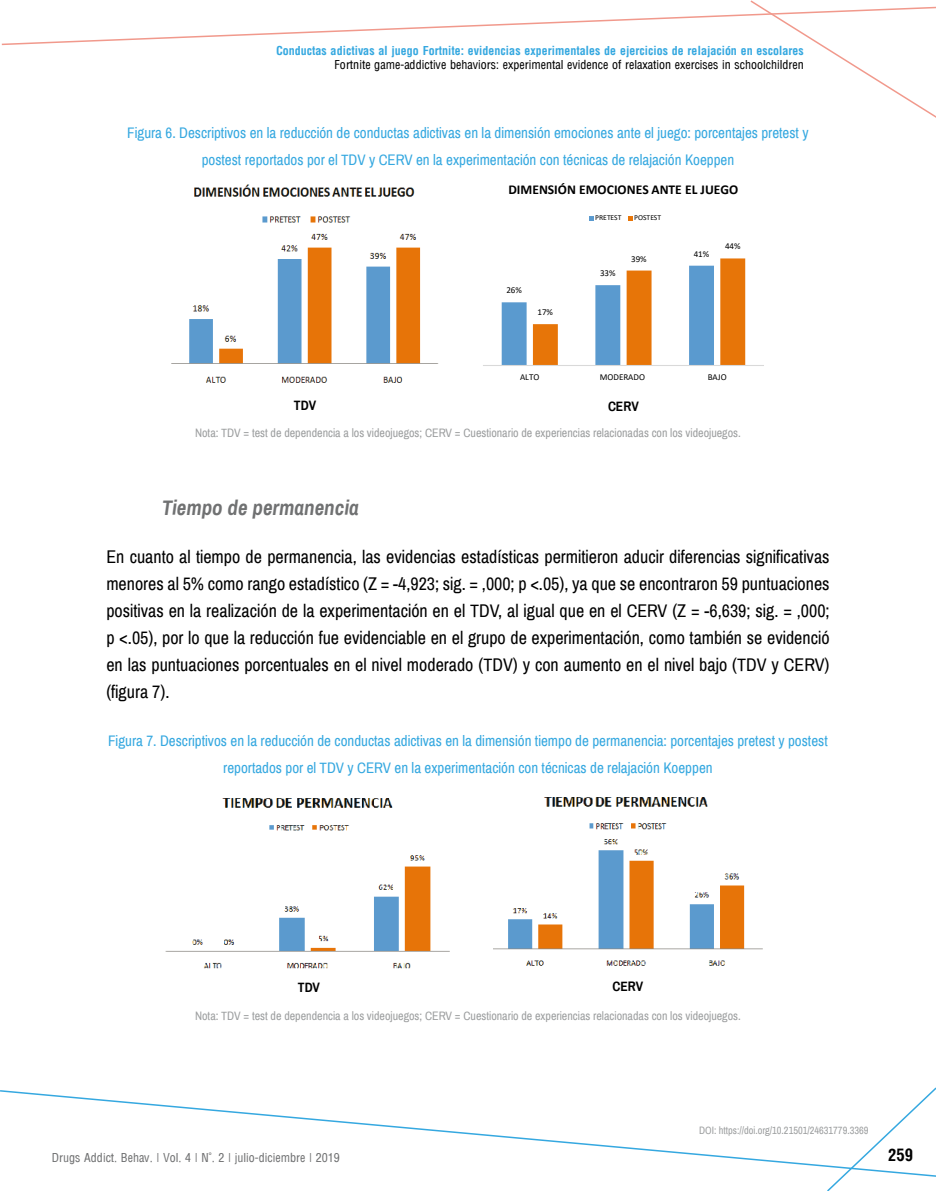
<style>
.page{position:relative;width:936px;height:1191px;background:#fff}
.page>*{position:absolute;margin:0;border:0;box-sizing:border-box;transform-origin:0 0}
._5_titulo_cursiva_gr{font:italic 700 21px "Archivo Narrow";color:#707172}
.texto_sin_apa{font:18px/27px "Archivo Narrow";color:#000;text-align:justify}
.t1{font:700 condensed 16.5px "Arena";color:#000}
.tabla_titulo{font:15px/27px "Archivo Narrow";color:#35a8e0;text-align:center}
.t2{font:700 13.5px "Calibri";letter-spacing:.005em;color:#000}
.t3{font:700 13.5px "Archivo Narrow";letter-spacing:-.005em;color:#000}
.pie_de_pagina_de_tab{font:12px "Archivo Narrow";color:#9c9e9f}
.t4{font:700 condensed 12px "Arena";color:#35a8e0}
.t5{font:12px "Arena Condensed";color:#000}
.t6{font:12px "Arena Condensed";color:#707172}
.t7{font:10.5px "Archivo Narrow";color:#9c9e9f}
.t8{font:9px "Calibri";letter-spacing:-.005em;color:#000}
.t9{font:7.65px "Calibri";letter-spacing:-.005em;color:#000}
</style>
<div class="page">
<svg style="left:1px;top:0;width:934px;height:117px"></svg>
<svg style="left:0;top:1090px;width:825px;height:77px"></svg>
<svg style="left:825px;top:1088px;width:110px;height:103px"></svg>
<img style="left:171px;top:184px;width:268px;height:199px">
<svg style="left:501px;top:258px;width:244px;height:107px"></svg>
<hr style="left:483px;top:365px;width:281px;height:1px;background:#d9d9d9">
<svg style="left:589px;top:216px;width:4px;height:4px"></svg>
<svg style="left:628px;top:216px;width:4px;height:4px"></svg>
<img style="left:165px;top:798px;width:285px;height:171px">
<img style="left:494px;top:797px;width:268px;height:169px">
<p class="t4" style="left:276px;top:44px;width:529px">Conductas adictivas al juego Fortnite: evidencias experimentales de ejercicios de relajación en escolares</p>
<p class="t5" style="left:334px;top:58px;width:470px">Fortnite game-addictive behaviors: experimental evidence of relaxation exercises in schoolchildren</p>
<p class="tabla_titulo" style="left:127px;top:120px;width:682px">Figura 6. Descriptivos en la reducción de conductas adictivas en la dimensión emociones ante el juego: porcentajes pretest y postest reportados por el TDV y CERV en la experimentación con técnicas de relajación Koeppen</p>
<p class="t2" style="left:508px;top:180px;width:231px">DIMENSIÓN EMOCIONES ANTE EL JUEGO</p>
<p class="t9" style="left:595px;top:213px;width:28px">PRETEST</p>
<p class="t9" style="left:634px;top:213px;width:28px">POSTEST</p>
<p class="t8" style="left:506px;top:284px;width:17px">26%</p>
<p class="t8" style="left:537px;top:306px;width:17px">17%</p>
<p class="t8" style="left:600px;top:267px;width:17px">33%</p>
<p class="t8" style="left:631px;top:252px;width:17px">39%</p>
<p class="t8" style="left:693px;top:247px;width:17px">41%</p>
<p class="t8" style="left:725px;top:240px;width:17px">44%</p>
<p class="t8" style="left:520px;top:371px;width:21px">ALTO</p>
<p class="t8" style="left:599px;top:371px;width:47px">MODERADO</p>
<p class="t8" style="left:707px;top:371px;width:20px">BAJO</p>
<p class="t3" style="left:294px;top:397px;width:24px">TDV</p>
<p class="t3" style="left:608px;top:398px;width:32px">CERV</p>
<p class="pie_de_pagina_de_tab" style="left:195px;top:425px;width:547px">Nota: TDV = test de dependencia a los videojuegos; CERV = Cuestionario de experiencias relacionadas con los videojuegos.</p>
<p class="_5_titulo_cursiva_gr" style="left:162px;top:494px;width:198px">Tiempo de permanencia</p>
<p class="texto_sin_apa" style="left:106px;top:543px;width:724px">En cuanto al tiempo de permanencia, las evidencias estadísticas permitieron aducir diferencias significativas menores al 5% como rango estadístico (Z = -4,923; sig. = ,000; p &lt;.05), ya que se encontraron 59 puntuaciones positivas en la realización de la experimentación en el TDV, al igual que en el CERV (Z = -6,639; sig. = ,000; p &lt;.05), por lo que la reducción fue evidenciable en el grupo de experimentación, como también se evidenció en las puntuaciones porcentuales en el nivel moderado (TDV) y con aumento en el nivel bajo (TDV y CERV) (figura 7).</p>
<p class="tabla_titulo" style="left:108px;top:727px;width:721px">Figura 7. Descriptivos en la reducción de conductas adictivas en la dimensión tiempo de permanencia: porcentajes pretest y postest reportados por el TDV y CERV en la experimentación con técnicas de relajación Koeppen</p>
<p class="t3" style="left:298px;top:979px;width:24px">TDV</p>
<p class="t3" style="left:612px;top:978px;width:32px">CERV</p>
<p class="pie_de_pagina_de_tab" style="left:195px;top:1008px;width:547px">Nota: TDV = test de dependencia a los videojuegos; CERV = Cuestionario de experiencias relacionadas con los videojuegos.</p>
<p class="t7" style="left:699px;top:1123px;width:171px">DOI: https://doi.org/10.21501/24631779.3369</p>
<p class="t6" style="left:52px;top:1150px;width:289px">Drugs Addict. Behav. | Vol. 4 | N°. 2 | julio-diciembre | 2019</p>
<p class="t1" style="left:888px;top:1145px;width:26px">259</p>
</div>
